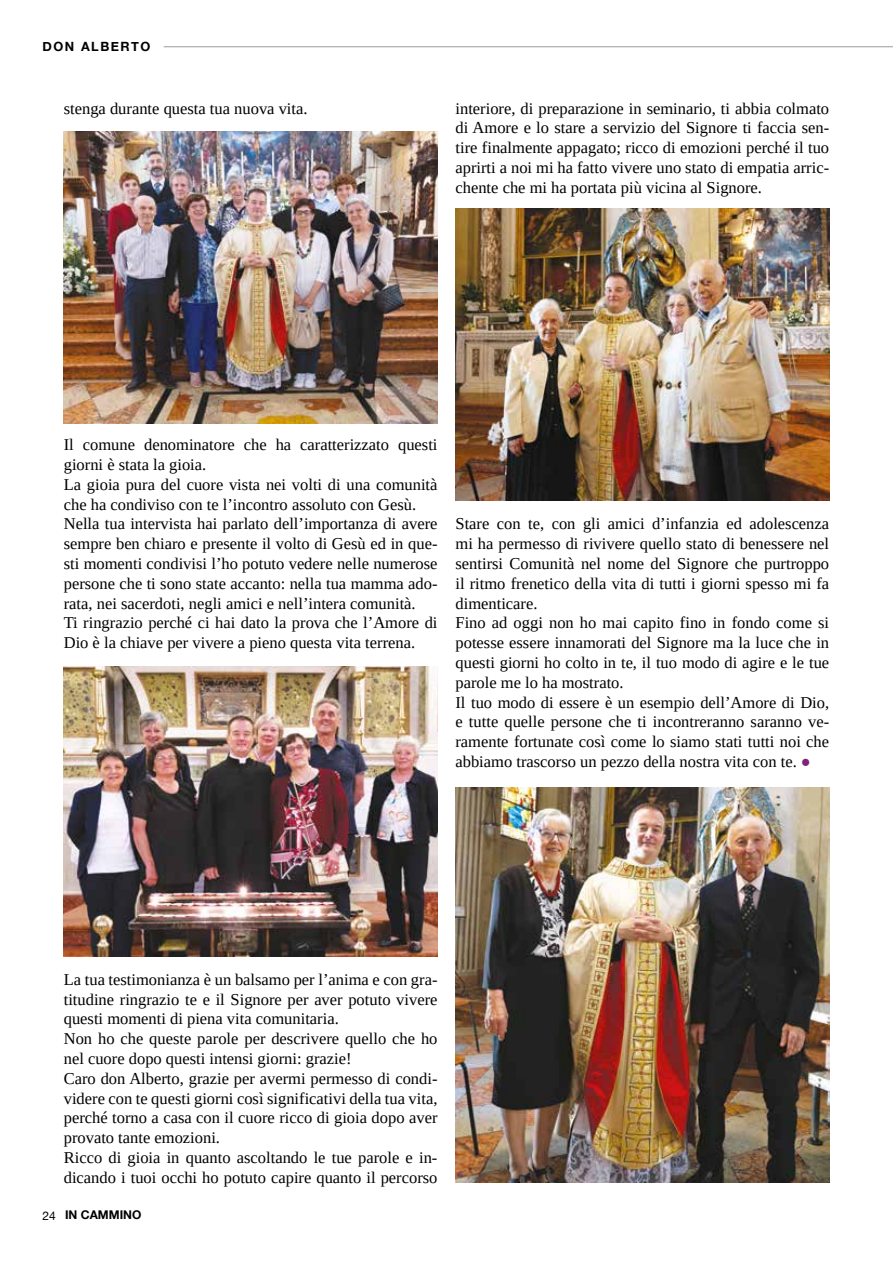
<style>
.page{position:relative;width:893px;height:1263px;background:#fff}
.page>*{position:absolute;margin:0;border:0;box-sizing:border-box;transform-origin:0 0}
.t1{font:16.5px/19.8px "Tinos";color:#000}
.t2{font:700 12.75px "Helvetica Neue";letter-spacing:.12em;color:#000}
.t3{font:700 12px "Helvetica Neue";color:#000}
.s1{color:#7d247b}
.s2{font-weight:400}
</style>
<div class="page">
<hr style="left:164px;top:46px;width:729px;height:1px;background:#020203">
<img style="left:64px;top:132px;width:373px;height:291px">
<img style="left:455px;top:208px;width:374px;height:292px">
<img style="left:64px;top:667px;width:373px;height:290px">
<img style="left:455px;top:787px;width:374px;height:395px">
<p class="t2" style="left:43px;top:37px;width:109px">DON ALBERTO</p>
<p class="t1" style="left:64px;top:98px;width:245px">stenga durante questa tua nuova vita.</p>
<p class="t1" style="left:455px;top:98px;width:375px;text-align:justify">interiore, di preparazione in seminario, ti abbia colmato di Amore e lo stare a servizio del Signore ti faccia sen&shy;tire finalmente appagato; ricco di emozioni perché il tuo aprirti a noi mi ha fatto vivere uno stato di empatia arric&shy;chente che mi ha portata più vicina al Signore.</p>
<p class="t1" style="left:64px;top:435px;width:375px">Il comune denominatore che ha caratterizzato questi giorni è stata la gioia.<br>La gioia pura del cuore vista nei volti di una comunità che ha condiviso con te l’incontro assoluto con Gesù.<br>Nella tua intervista hai parlato dell’importanza di avere sempre ben chiaro e presente il volto di Gesù ed in que&shy;sti momenti condivisi l’ho potuto vedere nelle numerose persone che ti sono state accanto: nella tua mamma ado&shy;rata, nei sacerdoti, negli amici e nell’intera comunità.<br>Ti ringrazio perché ci hai dato la prova che l’Amore di Dio è la chiave per vivere a pieno questa vita terrena.</p>
<p class="t1" style="left:455px;top:514px;width:375px">Stare con te, con gli amici d’infanzia ed adolescenza mi ha permesso di rivivere quello stato di benessere nel sentirsi Comunità nel nome del Signore che purtroppo il ritmo frenetico della vita di tutti i giorni spesso mi fa dimenticare.<br>Fino ad oggi non ho mai capito fino in fondo come si potesse essere innamorati del Signore ma la luce che in questi giorni ho colto in te, il tuo modo di agire e le tue parole me lo ha mostrato.<br>Il tuo modo di essere è un esempio dell’Amore di Dio, e tutte quelle persone che ti incontreranno saranno ve&shy;ramente fortunate così come lo siamo stati tutti noi che abbiamo trascorso un pezzo della nostra vita con te. <span class="s1">●</span></p>
<p class="t1" style="left:64px;top:969px;width:375px">La tua testimonianza è un balsamo per l’anima e con gra&shy;titudine ringrazio te e il Signore per aver potuto vivere questi momenti di piena vita comunitaria.<br>Non ho che queste parole per descrivere quello che ho nel cuore dopo questi intensi giorni: grazie!<br>Caro don Alberto, grazie per avermi permesso di condi&shy;videre con te questi giorni così significativi della tua vita, perché torno a casa con il cuore ricco di gioia dopo aver provato tante emozioni.<br>Ricco di gioia in quanto ascoltando le tue parole e in&shy;dicando i tuoi occhi ho potuto capire quanto il percorso</p>
<p class="t3" style="left:43px;top:1206px;width:100px"><span class="s2">24</span> IN CAMMINO</p>
</div>
